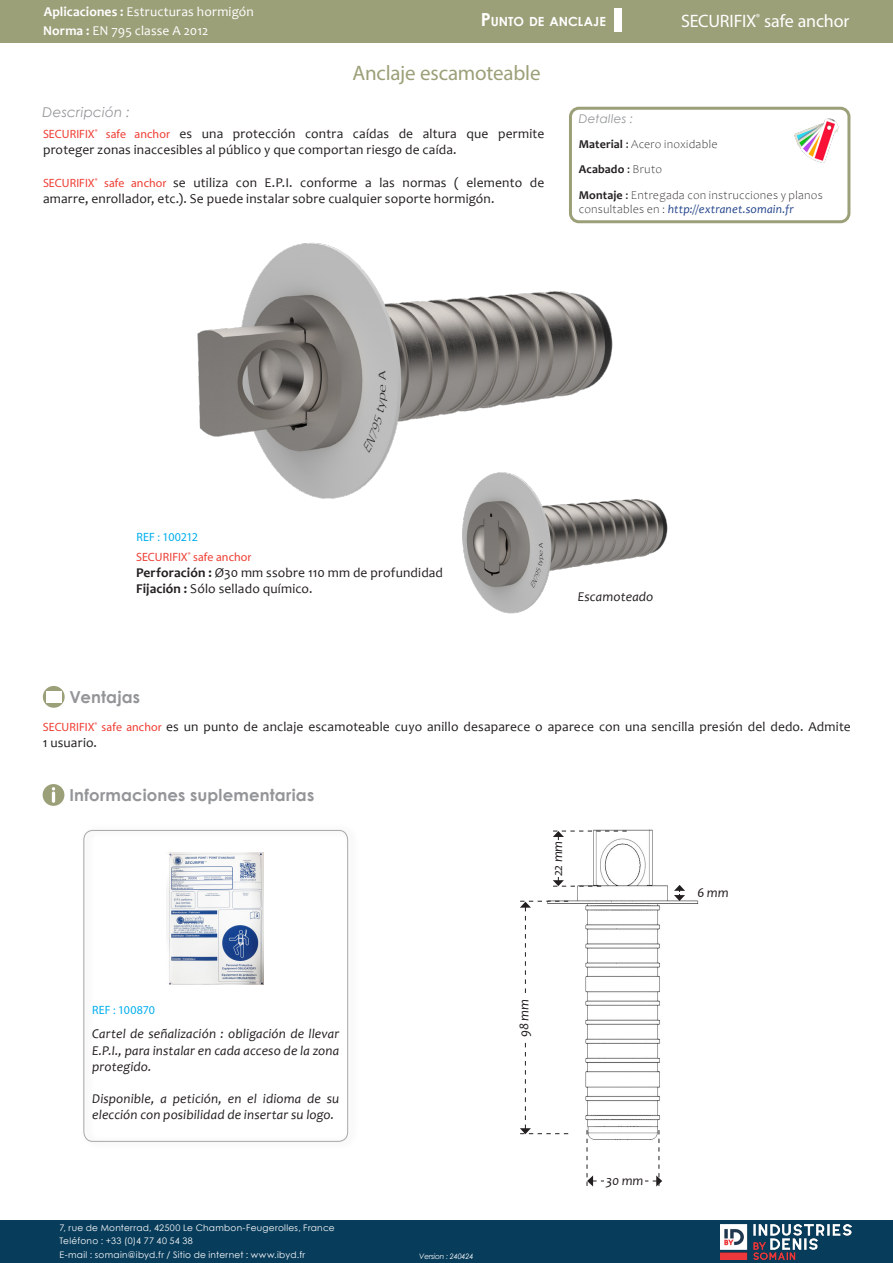
<style>
.page{position:relative;width:893px;height:1263px;background:#fff}
.page>*{position:absolute;margin:0;border:0;box-sizing:border-box;transform-origin:0 0}
.t1{font:21px "Myriad Pro";letter-spacing:-.01em;color:#9ca078}
.t2{font:18px "Myriad Pro";letter-spacing:-.01em;color:#fff}
.t3{font:700 16.5px "Century Gothic";letter-spacing:.01em;color:#939598}
.t4{font:13.5px/16.2px "Candara";letter-spacing:.01em;color:#231f20}
.t5{font:italic 13.5px/16.2px "Candara";letter-spacing:.01em;color:#231f20;text-align:justify}
.t6{font:13.5px/18.9px "Candara";letter-spacing:.01em;color:#fff}
.t7{font:italic 13.5px "Century Gothic";letter-spacing:.015em;color:#939598}
.t8{font:700 12.6px "Century Gothic";letter-spacing:.005em;color:#fff}
.t9{font:300 12px/25.2px "Candara";letter-spacing:.02em;color:#231f20}
.t10{font:italic 12px "Candara";letter-spacing:.015em;color:#21428a}
.t11{font:12px "Myriad Pro";letter-spacing:-.005em;color:#00aeef}
.t12{font:12px "Myriad Pro";letter-spacing:.01em;color:#ee3e34}
.t13{font:italic 12px "Century Gothic";letter-spacing:.02em;color:#939598}
.t14{font:9px/13.5px "Century Gothic";letter-spacing:.03em;color:#fff}
.t15{font:italic 7.5px "Century Gothic";letter-spacing:-.025em;color:#fff}
.s1{font-weight:700}
.s2{font-size:18px}
.s3{font-family:"Myriad Pro";font-size:12px;color:#ee3e34}
.s4{font-weight:400}
.s5{font-weight:300;font-style:normal;color:#231f20}
</style>
<div class="page">
<div style="left:0;top:0;width:893px;height:43px;background:#9ca078"></div>
<div style="left:614px;top:9px;width:7px;height:23px;background:#fff"></div>
<div style="left:569px;top:107px;width:281px;height:116px;border:3px solid #9ca078;border-radius:9px"></div>
<img style="left:794px;top:118px;width:45px;height:45px">
<div style="left:0;top:1220px;width:893px;height:43px;background:#083c5b"></div>
<img style="left:721px;top:1225px;width:130px;height:35px">
<svg style="left:43px;top:686px;width:22px;height:22px"></svg>
<img style="left:46px;top:691px;width:15px;height:9px">
<svg style="left:46px;top:700px;width:15px;height:2px"></svg>
<div style="left:43px;top:784px;width:21px;height:22px;background:#9ca078;border-radius:50%"></div>
<svg style="left:52px;top:787px;width:3px;height:16px"></svg>
<div style="left:79px;top:822px;width:282px;height:329px;background:#231f20;opacity:.75"></div>
<div style="left:83px;top:830px;width:265px;height:312px;border:1px solid #231f20;border-radius:9px"></div>
<img style="left:197px;top:242px;width:416px;height:257px">
<img style="left:435px;top:467px;width:233px;height:147px">
<img style="left:537px;top:829px;width:162px;height:314px">
<svg style="left:587px;top:1130px;width:75px;height:56px"></svg>
<svg style="left:520px;top:901px;width:48px;height:233px"></svg>
<svg style="left:553px;top:831px;width:74px;height:56px"></svg>
<svg style="left:674px;top:885px;width:11px;height:16px"></svg>
<div style="left:519px;top:996px;width:10px;height:43px;background:#fff"></div>
<div style="left:552px;top:840px;width:10px;height:37px;background:#fff"></div>
<div style="left:695px;top:887px;width:36px;height:10px;background:#fff"></div>
<div style="left:604px;top:1175px;width:41px;height:10px;background:#fff"></div>
<p class="t6" style="left:43px;top:2px;width:212px"><span class="s1">Aplicaciones :</span> Estructuras hormigón<br><span class="s1">Norma :</span> EN 795 classe A 2012</p>
<p class="t8" style="left:481px;top:12px;width:126px"><span class="s2">P</span>UNTO DE ANCLAJE</p>
<p class="t1" style="left:352px;top:60px;width:190px">Anclaje escamoteable</p>
<h2 class="t2" style="left:681px;top:10px;width:170px">SECURIFIX<sup>®</sup> safe anchor</h2>
<p class="t7" style="left:43px;top:103px;width:89px">Descripción :</p>
<p class="t4" style="left:43px;top:125px;width:503px"><span class="s3">SECURIFIX</span><sup>®</sup> <span class="s3">safe anchor</span> es una protección contra caídas de altura que permite proteger zonas inaccesibles al público y que comportan riesgo de caída.</p>
<p class="t4" style="left:43px;top:174px;width:503px"><span class="s3">SECURIFIX</span><sup>®</sup> <span class="s3">safe anchor</span> se utiliza con E.P.I. conforme a las normas ( elemento de amarre, enrollador, etc.). Se puede instalar sobre cualquier soporte hormigón.</p>
<p class="t13" style="left:579px;top:110px;width:56px">Detalles :</p>
<p class="t9" style="left:579px;top:132px;width:246px"><span class="s1">Material</span> <span class="s4">:</span> Acero inoxidable<br><span class="s1">Acabado</span> <span class="s4">:</span> Bruto<br><span class="s1">Montaje</span> <span class="s4">:</span> Entregada con instrucciones y planos</p>
<p class="t10" style="left:579px;top:202px;width:217px"><span class="s5">consultables en :</span> http://extranet.somain.fr</p>
<p class="t11" style="left:137px;top:530px;width:63px">REF : 100212</p>
<p class="t12" style="left:136px;top:549px;width:117px">SECURIFIX<sup>®</sup> safe anchor</p>
<p class="t4" style="left:136px;top:564px;width:308px"><span class="s1">Perforación :</span> Ø30 mm ssobre 110 mm de profundidad</p>
<p class="t4" style="left:136px;top:580px;width:178px"><span class="s1">Fijación :</span> Sólo sellado químico.</p>
<p class="t5" style="left:578px;top:589px;width:77px">Escamoteado</p>
<p class="t3" style="left:70px;top:684px;width:72px">Ventajas</p>
<p class="t4" style="left:43px;top:718px;width:809px"><span class="s3">SECURIFIX</span><sup>®</sup> <span class="s3">safe anchor</span> es un punto de anclaje escamoteable cuyo anillo desaparece o aparece con una sencilla presión del dedo. Admite<br>1 usuario.</p>
<p class="t3" style="left:69px;top:782px;width:246px">Informaciones suplementarias</p>
<p class="t11" style="left:92px;top:1002px;width:64px">REF : 100870</p>
<p class="t5" style="left:92px;top:1026px;width:249px">Cartel de señalización : obligación de llevar E.P.I., para instalar en cada acceso de la zona protegido.</p>
<p class="t5" style="left:92px;top:1090px;width:249px">Disponible, a petición, en el idioma de su elección con posibilidad de insertar su logo.</p>
<p class="t14" style="left:60px;top:1221px;width:277px">7, rue de Monterrad, 42500 Le Chambon-Feugerolles, France<br>Teléfono : +33 (0)4 77 40 54 38<br>E-mail : somain@ibyd.fr / Sitio de internet : www.ibyd.fr</p>
<p class="t5" style="left:550px;top:876px;width:37px;rotate:-90deg">22 mm</p>
<p class="t5" style="left:516px;top:1037px;width:40px;rotate:-90deg">98 mm</p>
<p class="t5" style="left:697px;top:884px;width:33px">6 mm</p>
<p class="t15" style="left:419px;top:1250px;width:56px">Version : 240424</p>
<p class="t5" style="left:606px;top:1172px;width:39px">30 mm</p>
</div>
